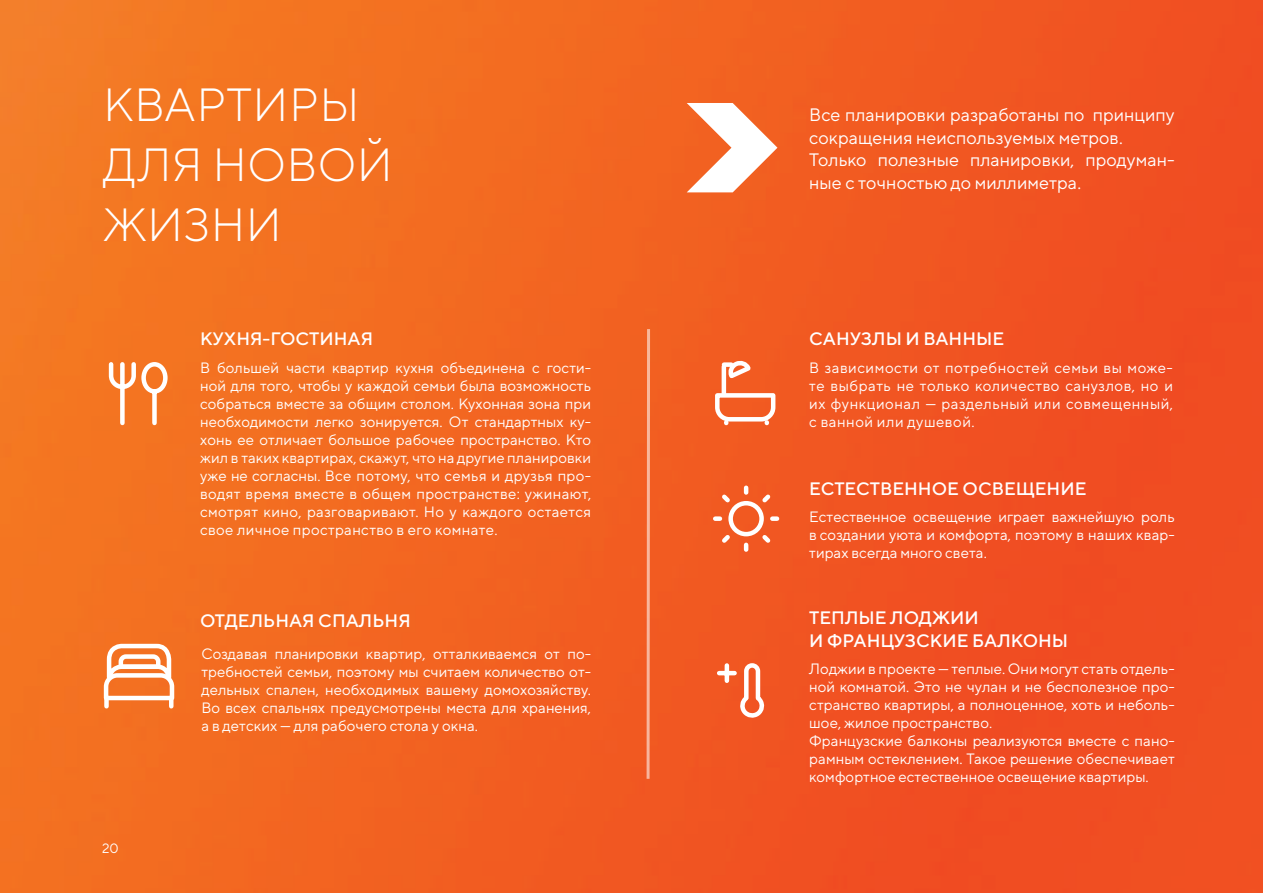
<style>
.page{position:relative;width:1263px;height:893px;background:#fff}
.page>*{position:absolute;margin:0;border:0;box-sizing:border-box;transform-origin:0 0}
.t1{font:300 46.5px/60px "TT Norms";letter-spacing:.01em;color:#fff}
.t2{font:18px/22.5px "TT Norms";color:#fff}
.t3{font:500 18px/22.5px "TT Norms";color:#fff}
.t4{font:15px/18px "TT Norms";color:#fff;text-align:justify}
.t5{font:13.5px "TT Norms";color:#fff}
</style>
<div class="page">
<img style="left:0;top:0;width:1263px;height:893px">
<svg style="left:645px;top:328px;width:6px;height:452px;background:#f4885e"></svg>
<svg style="left:687px;top:103px;width:90px;height:89px"></svg>
<svg style="left:711px;top:483px;width:70px;height:71px;background:#f37041"></svg>
<svg style="left:715px;top:661px;width:53px;height:61px"></svg>
<hr style="left:722px;top:367px;width:4px;height:27px;background:#fff">
<svg style="left:713px;top:391px;width:65px;height:33px"></svg>
<svg style="left:724px;top:362px;width:30px;height:21px"></svg>
<svg style="left:102px;top:641px;width:74px;height:65px"></svg>
<svg style="left:107px;top:360px;width:63px;height:67px"></svg>
<h1 class="t1" style="left:103px;top:73px;width:291px">КВАРТИРЫ<br>ДЛЯ НОВОЙ<br>ЖИЗНИ</h1>
<p class="t3" style="left:200px;top:327px;width:174px">КУХНЯ-ГОСТИНАЯ</p>
<p class="t4" style="left:200px;top:358px;width:393px">В большей части квартир кухня объединена с гости&shy;ной для того, чтобы у каждой семьи была возможность собраться вместе за общим столом. Кухонная зона при необходимости легко зонируется. От стандартных ку&shy;хонь ее отличает большое рабочее пространство. Кто жил в таких квартирах, скажут, что на другие планировки уже не согласны. Все потому, что семья и друзья про&shy;водят время вместе в общем пространстве: ужинают, смотрят кино, разговаривают. Но у каждого остается свое личное пространство в его комнате.</p>
<p class="t3" style="left:200px;top:609px;width:212px">ОТДЕЛЬНАЯ СПАЛЬНЯ</p>
<p class="t5" style="left:102px;top:840px;width:18px">20</p>
<p class="t4" style="left:201px;top:645px;width:391px">Создавая планировки квартир, отталкиваемся от по&shy;требностей семьи, поэтому мы считаем количество от&shy;дельных спален, необходимых вашему домохозяйству.<br>Во всех спальнях предусмотрены места для хранения, а в детских — для рабочего стола у окна.</p>
<p class="t2" style="left:809px;top:103px;width:367px">Все планировки разработаны по принципу сокращения неиспользуемых метров.<br>Только полезные планировки, продуман&shy;ные с точностью до миллиметра.</p>
<p class="t3" style="left:809px;top:327px;width:196px">CАНУЗЛЫ И ВАННЫЕ</p>
<p class="t4" style="left:809px;top:358px;width:365px">В зависимости от потребностей семьи вы може&shy;те выбрать не только количество санузлов, но и их функционал — раздельный или совмещенный, с ванной или душевой.</p>
<p class="t3" style="left:809px;top:477px;width:279px">ЕСТЕСТВЕННОЕ ОСВЕЩЕНИЕ</p>
<p class="t4" style="left:809px;top:507px;width:367px">Естественное освещение играет важнейшую роль в создании уюта и комфорта, поэтому в наших квар&shy;тирах всегда много света.</p>
<p class="t3" style="left:809px;top:606px;width:260px">ТЕПЛЫЕ ЛОДЖИИ<br>И ФРАНЦУЗСКИЕ БАЛКОНЫ</p>
<p class="t4" style="left:809px;top:660px;width:367px;text-align:left">Лоджии в проекте — теплые. Они могут стать отдель&shy;ной комнатой. Это не чулан и не бесполезное про&shy;странство квартиры, а полноценное, хоть и неболь&shy;шое, жилое пространство.<br>Французские балконы реализуются вместе с пано&shy;рамным остеклением. Такое решение обеспечивает комфортное естественное освещение квартиры.</p>
</div>
